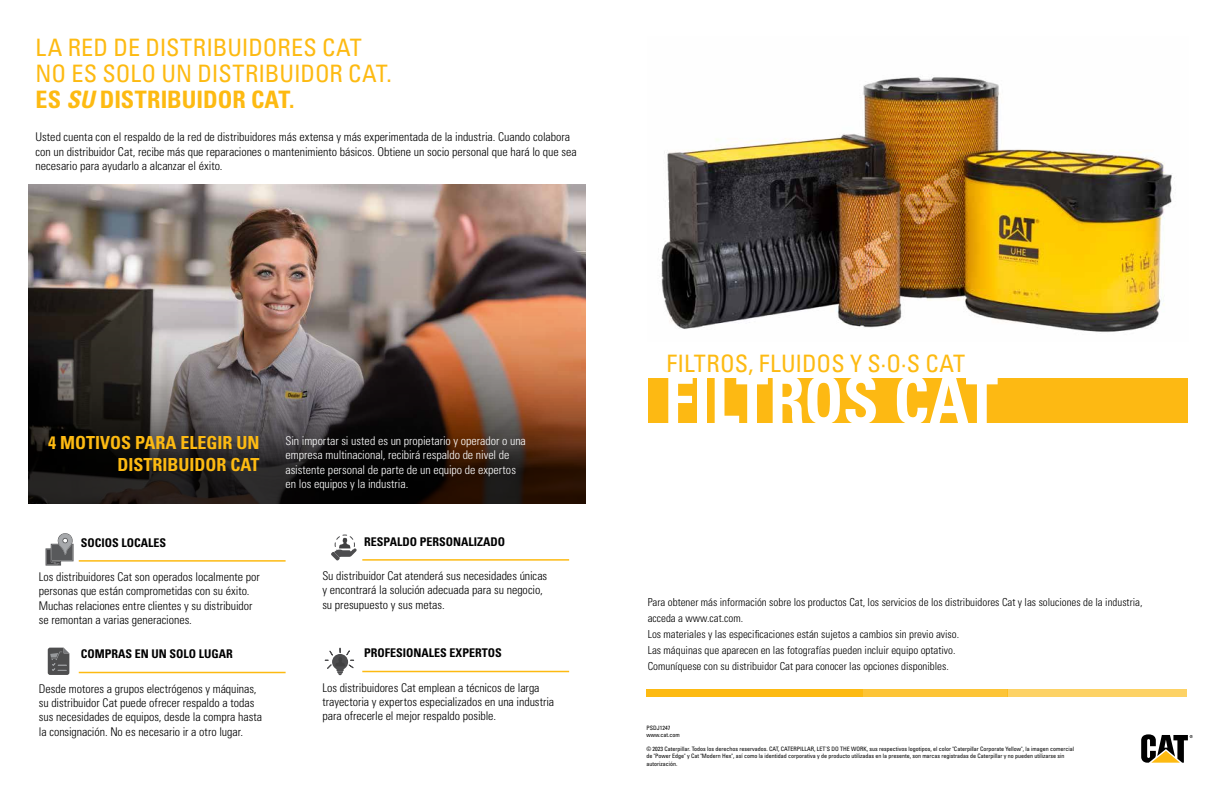
<style>
.page{position:relative;width:1224px;height:792px;background:#fff}
.page>*{position:absolute;margin:0;border:0;box-sizing:border-box;transform-origin:0 0}
.t1{font:700 condensed 65px "Univers LT Std";letter-spacing:-.015em;color:#fff}
.t2{font:condensed 24px/26px "Univers LT Std";color:#fdba12}
.t3{font:700 condensed 24px "Univers LT Std";color:#fdba12}
.Cat_Page_Header{font:700 condensed 18px/21.6px "Univers LT Std";color:#fdba12;text-align:right}
.Copy{font:300 condensed 12px/14.4px "Univers LT Std";color:#000}
.Copy-2{font:300 condensed 12px/14.4px "Univers LT Std";letter-spacing:-.005em;color:#fff}
.t4{font:700 condensed 12px "Univers LT Std";color:#000}
.t5{font:300 condensed 11px/16px "Univers LT Std";color:#000}
.t6{font:condensed 6px/7.2px "Univers LT Std";color:#000}
.s1{font-style:italic}
</style>
<div class="page">
<hr style="left:79px;top:560px;width:207px;height:2px;background:#fdba12">
<hr style="left:79px;top:672px;width:207px;height:1px;background:#fdba12">
<hr style="left:362px;top:559px;width:207px;height:2px;background:#fdba12">
<hr style="left:362px;top:671px;width:207px;height:1px;background:#fdba12">
<svg style="left:48px;top:648px;width:21px;height:27px"></svg>
<svg style="left:325px;top:648px;width:29px;height:27px"></svg>
<svg style="left:331px;top:535px;width:26px;height:26px"></svg>
<svg style="left:46px;top:533px;width:28px;height:33px"></svg>
<img style="left:28px;top:188px;width:557px;height:315px">
<img style="left:661px;top:77px;width:511px;height:255px">
<div style="left:646px;top:690px;width:217px;height:7px;background:#fdba12"></div>
<div style="left:863px;top:690px;width:144px;height:7px;background:#fdc436"></div>
<div style="left:1008px;top:690px;width:179px;height:7px;background:#fdd265"></div>
<div style="left:648px;top:378px;width:540px;height:45px;background:#fdb913"></div>
<svg style="left:1141px;top:734px;width:52px;height:29px"></svg>
<p class="t2" style="left:36px;top:35px;width:358px">LA RED DE DISTRIBUIDORES CAT<br>NO ES SOLO UN DISTRIBUIDOR CAT.</p>
<p class="t3" style="left:36px;top:85px;width:260px">ES <span class="s1">SU</span> DISTRIBUIDOR CAT.</p>
<p class="Copy" style="left:36px;top:130px;width:543px">Usted cuenta con el respaldo de la red de distribuidores más extensa y más experimentada de la industria. Cuando colabora con un distribuidor Cat, recibe más que reparaciones o mantenimiento básicos. Obtiene un socio personal que hará lo que sea necesario para ayudarlo a alcanzar el éxito.</p>
<p class="Cat_Page_Header" style="left:48px;top:432px;width:213px">4 MOTIVOS PARA ELEGIR UN<br>DISTRIBUIDOR CAT</p>
<p class="Copy-2" style="left:286px;top:434px;width:242px">Sin importar si usted es un propietario y operador o una empresa multinacional, recibirá respaldo de nivel de asistente personal de parte de un equipo de expertos en los equipos y la industria.</p>
<p class="t4" style="left:81px;top:535px;width:87px">SOCIOS LOCALES</p>
<p class="t4" style="left:364px;top:534px;width:142px">RESPALDO PERSONALIZADO</p>
<p class="Copy" style="left:39px;top:570px;width:222px">Los distribuidores Cat son operados localmente por personas que están comprometidas con su éxito.<br>Muchas relaciones entre clientes y su distribuidor se remontan a varias generaciones.</p>
<p class="Copy" style="left:322px;top:569px;width:226px">Su distribuidor Cat atenderá sus necesidades únicas y encontrará la solución adecuada para su negocio, su presupuesto y sus metas.</p>
<p class="t4" style="left:81px;top:647px;width:154px">COMPRAS EN UN SOLO LUGAR</p>
<p class="t4" style="left:364px;top:646px;width:139px">PROFESIONALES EXPERTOS</p>
<p class="Copy" style="left:39px;top:681px;width:225px">Desde motores a grupos electrógenos y máquinas, su distribuidor Cat puede ofrecer respaldo a todas sus necesidades de equipos, desde la compra hasta la consignación. No es necesario ir a otro lugar.</p>
<p class="Copy" style="left:322px;top:680px;width:233px">Los distribuidores Cat emplean a técnicos de larga trayectoria y expertos especializados en una industria para ofrecerle el mejor respaldo posible.</p>
<p class="t2" style="left:666px;top:351px;width:300px">FILTROS, FLUIDOS Y S·O·S CAT</p>
<p class="t1" style="left:664px;top:361px;width:335px">FILTROS CAT</p>
<p class="t5" style="left:648px;top:594px;width:496px">Para obtener más información sobre los productos Cat, los servicios de los distribuidores Cat y las soluciones de la industria, acceda a www.cat.com.</p>
<p class="t5" style="left:648px;top:626px;width:313px">Los materiales y las especificaciones están sujetos a cambios sin previo aviso.</p>
<p class="t5" style="left:648px;top:642px;width:309px">Las máquinas que aparecen en las fotografías pueden incluir equipo optativo.</p>
<p class="t5" style="left:648px;top:658px;width:303px">Comuníquese con su distribuidor Cat para conocer las opciones disponibles.</p>
<p class="t6" style="left:646px;top:724px;width:25px">PSDJ1247</p>
<p class="t6" style="left:646px;top:731px;width:35px">www.cat.com</p>
<p class="t6" style="left:646px;top:745px;width:429px">© 2023 Caterpillar. Todos los derechos reservados. CAT, CATERPILLAR, LET'S DO THE WORK, sus respectivos logotipos, el color "Caterpillar Corporate Yellow", la imagen comercial de "Power Edge" y Cat "Modern Hex", así como la identidad corporativa y de producto utilizadas en la presente, son marcas registradas de Caterpillar y no pueden utilizarse sin autorización.</p>
</div>
